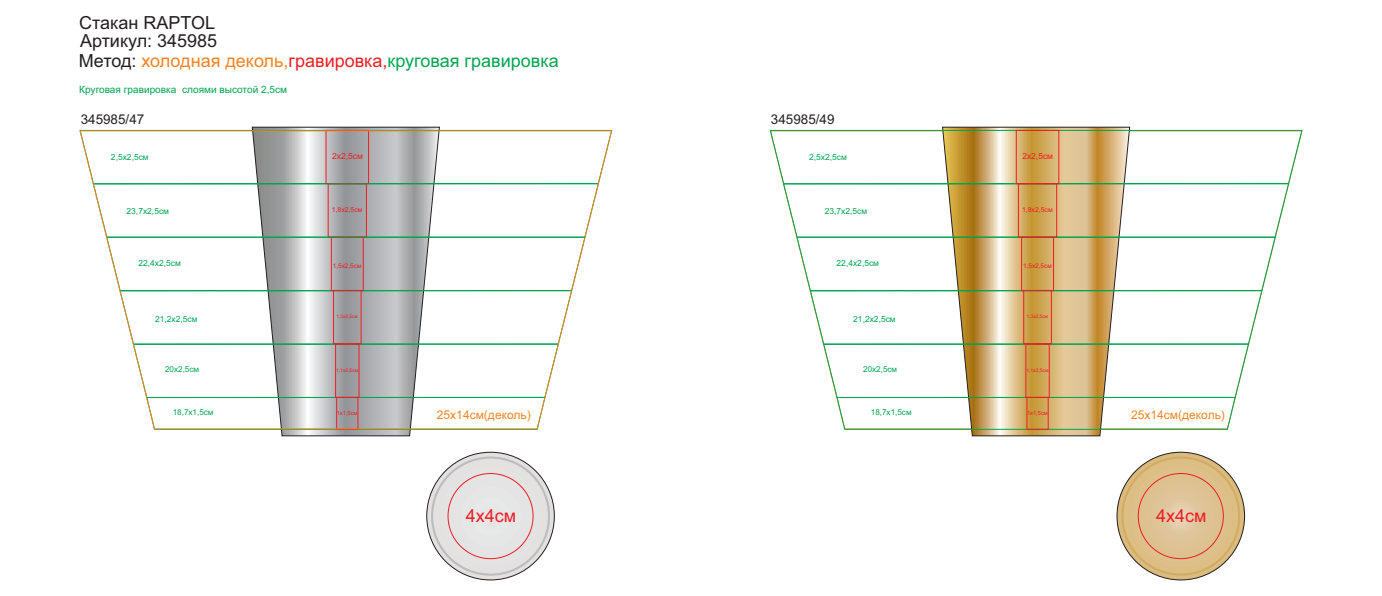
<style>
.page{position:relative;width:1382px;height:596px;background:#fff}
.page>*{position:absolute;margin:0;border:0;box-sizing:border-box;transform-origin:0 0}
.t1{font:18px "Arial";color:#00a54f}
.t2{font:18px/18.2px "Arial";color:#231f20}
.t3{font:18px "Arial";color:#ee1d23}
.t4{font:13.42px "Arial";color:#231f20}
.t5{font:12px "Arial";color:#f58220}
.t6{font:10.05px "Arial";color:#00a54f}
.t7{font:8.48px "Arial";color:#00a54f}
.t8{font:8.48px "Arial";color:#ee1d23}
.t9{font:8.1px "Arial";color:#00a54f}
.t10{font:6.82px "Arial";color:#ee1d23}
.t11{font:6.38px "Arial";color:#ee1d23}
.t12{font:5.7px "Arial";color:#ee1d23}
.t13{font:4.95px "Arial";color:#ee1d23}
.t14{font:4.8px "Arial";color:#ee1d23}
.s1{color:#231f20}
.s2{color:#f58220}
.s3{color:#ee1d23}
</style>
<div class="page">
<svg style="left:252px;top:127px;width:188px;height:309px"></svg>
<svg style="left:427px;top:452px;width:127px;height:127px;background:#e0dbdb"></svg>
<div style="left:431px;top:456px;width:119px;height:119px;border:2px solid #bcbdc0;border-radius:50%"></div>
<svg style="left:80px;top:130px;width:532px;height:299px"></svg>
<svg style="left:942px;top:127px;width:188px;height:309px"></svg>
<svg style="left:1117px;top:452px;width:127px;height:127px;background:#dbba88"></svg>
<div style="left:1121px;top:456px;width:119px;height:119px;border:2px solid #d2ab66;border-radius:50%"></div>
<svg style="left:770px;top:130px;width:532px;height:299px"></svg>
<div style="left:1016px;top:130px;width:43px;height:54px;border:1px solid #ee1d23"></div>
<div style="left:1018px;top:183px;width:39px;height:54px;border:1px solid #ee1d23"></div>
<div style="left:1021px;top:237px;width:33px;height:53px;border:1px solid #ee1d23"></div>
<div style="left:1023px;top:290px;width:29px;height:53px;border:1px solid #ee1d23"></div>
<h1 class="t2" style="left:79px;top:15px;width:140px">Стакан RAPTOL<br>Артикул: 345985</h1>
<h1 class="t1" style="left:79px;top:54px;width:481px"><span class="s1">Метод:</span> <span class="s2">холодная деколь,</span><span class="s3">гравировка,</span>круговая гравировка</h1>
<p class="t6" style="left:79px;top:86px;width:209px">Круговая гравировка слоями высотой 2,5см</p>
<h2 class="t4" style="left:81px;top:114px;width:65px">345985/47</h2>
<h2 class="t4" style="left:771px;top:114px;width:65px">345985/49</h2>
<p class="t7" style="left:111px;top:153px;width:39px">2,5х2,5см</p>
<p class="t8" style="left:332px;top:153px;width:32px">2х2,5см</p>
<p class="t7" style="left:809px;top:153px;width:39px">2,5х2,5см</p>
<p class="t8" style="left:1022px;top:153px;width:32px">2х2,5см</p>
<p class="t7" style="left:127px;top:207px;width:44px">23,7х2,5см</p>
<p class="t10" style="left:332px;top:207px;width:32px">1,8х2,5см</p>
<p class="t7" style="left:825px;top:207px;width:44px">23,7х2,5см</p>
<p class="t10" style="left:1022px;top:207px;width:32px">1,8х2,5см</p>
<p class="t7" style="left:138px;top:260px;width:44px">22,4х2,5см</p>
<p class="t11" style="left:333px;top:263px;width:30px">1,5х2,5см</p>
<p class="t7" style="left:837px;top:260px;width:44px">22,4х2,5см</p>
<p class="t11" style="left:1023px;top:263px;width:30px">1,5х2,5см</p>
<p class="t7" style="left:155px;top:315px;width:44px">21,2х2,5см</p>
<p class="t14" style="left:336px;top:314px;width:23px">1,3х2,5см</p>
<p class="t7" style="left:853px;top:315px;width:44px">21,2х2,5см</p>
<p class="t14" style="left:1027px;top:314px;width:23px">1,3х2,5см</p>
<p class="t9" style="left:165px;top:366px;width:36px">20х2,5см</p>
<p class="t9" style="left:173px;top:409px;width:42px">18,7х1,5см</p>
<p class="t13" style="left:336px;top:368px;width:24px">1,1х2,5см</p>
<p class="t12" style="left:337px;top:410px;width:22px">1х1,5см</p>
<p class="t9" style="left:863px;top:366px;width:36px">20х2,5см</p>
<p class="t9" style="left:871px;top:409px;width:42px">18,7х1,5см</p>
<p class="t13" style="left:1026px;top:368px;width:24px">1,1х2,5см</p>
<p class="t12" style="left:1027px;top:410px;width:22px">1х1,5см</p>
<h3 class="t5" style="left:437px;top:410px;width:95px">25х14см(деколь)</h3>
<h3 class="t5" style="left:1131px;top:410px;width:95px">25х14см(деколь)</h3>
<h1 class="t3" style="left:466px;top:509px;width:52px">4х4см</h1>
<h1 class="t3" style="left:1156px;top:509px;width:52px">4х4см</h1>
</div>
